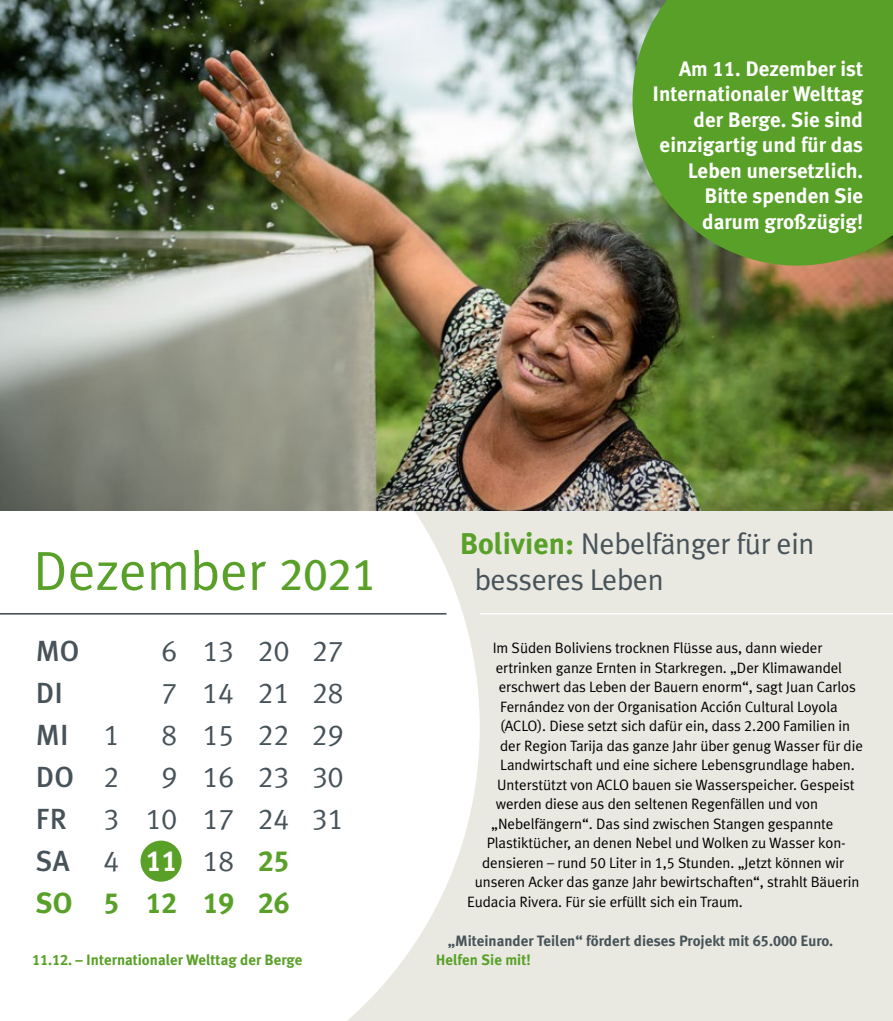
<style>
.page{position:relative;width:893px;height:1021px;background:#fff}
.page>*{position:absolute;margin:0;border:0;box-sizing:border-box;transform-origin:0 0}
.t1{font:55.05px "Meta Plus Normal";color:#58a027}
.t2{font:30px/36px "Meta Plus Normal";letter-spacing:-.015em;color:#475359}
.t3{font:29.1px/42px "Meta Plus Normal Caps";color:#475359}
.t4{font:500 29.1px "Meta Plus";color:#475359}
.t5{font:29.1px "Meta Plus Bold Caps";color:#58a027}
.t6{font:700 21px/25.5px "Meta Plus";color:#fff;text-align:right}
.t7{font:15px "Meta Plus Normal";letter-spacing:-.005em;color:#000}
.t8{font:700 15px/19.5px "Meta Plus";color:#475359}
.t9{font:700 15px "Meta Plus";color:#58a027}
.s1{font-family:"Meta Plus Bold Caps";font-weight:400}
.s2{font-family:"Meta Plus Book Caps";font-size:45.3px}
.s3{font-family:"Meta Plus Normal Caps";font-weight:400}
.s4{font-family:"Meta Plus";font-weight:500}
.s5{font-family:"Meta Plus Bold Caps";color:#fff}
.s6{font-family:"Meta Plus Bold Caps";color:#58a027}
.s7{font-family:"Meta Plus";font-weight:700;color:#58a027}
.s8{font-family:"Meta Plus Normal Caps"}
.s9{color:#58a027}
</style>
<div class="page">
<div style="left:480px;top:510px;width:413px;height:510px;background:#e9e8e1"></div>
<svg style="left:0;top:510px;width:480px;height:510px"></svg>
<div style="left:141px;top:840px;width:41px;height:41px;background:#58a027;border-radius:50%"></div>
<img style="left:0;top:0;width:893px;height:510px">
<svg style="left:632px;top:0;width:261px;height:265px;background:#5b9c2d"></svg>
<hr style="left:0;top:613px;width:446px;height:1px;background:#475359">
<hr style="left:480px;top:613px;width:413px;height:1px;background:#fff">
<h3 class="t6" style="left:653px;top:56px;width:212px">Am <span class="s1">11</span>. Dezember ist<br>Internationaler Welttag der Berge. Sie sind einzigartig und für das<br>Leben unersetzlich.<br>Bitte spenden Sie darum großzügig!</h3>
<h1 class="t1" style="left:33px;top:539px;width:345px">Dezember <span class="s2">2021</span></h1>
<h3 class="t4" style="left:36px;top:633px;width:45px">MO</h3>
<h3 class="t3" style="left:161px;top:629px;width:184px">6 13 20 27</h3>
<h3 class="t4" style="left:36px;top:675px;width:28px">DI</h3>
<h3 class="t3" style="left:161px;top:671px;width:184px">7 14 21 28</h3>
<h3 class="t4" style="left:36px;top:717px;width:85px">MI <span class="s3">1</span></h3>
<h3 class="t3" style="left:161px;top:713px;width:184px">8 15 22 29</h3>
<h3 class="t4" style="left:36px;top:759px;width:85px">DO <span class="s3">2</span></h3>
<h3 class="t3" style="left:161px;top:755px;width:184px">9 16 23 30</h3>
<h3 class="t4" style="left:36px;top:801px;width:32px">FR</h3>
<h3 class="t3" style="left:36px;top:797px;width:309px;text-indent:68px">3 10 17 24 31<br><span class="s4">SA</span> 4 <span class="s5">11</span> 18 <span class="s6">25</span></h3>
<h3 class="t5" style="left:36px;top:885px;width:255px">SO 5 12 19 26</h3>
<p class="t9" style="left:32px;top:951px;width:272px"><span class="s1">11.12.</span> – Internationaler Welttag der Berge</p>
<h2 class="t2" style="left:475px;top:525px;width:341px;text-indent:-15px"><span class="s7">Bolivien:</span> Nebelfänger für ein besseres Leben</h2>
<p class="t7" style="left:493px;top:639px;width:331px">Im Süden Boliviens trocknen Flüsse aus, dann wieder</p>
<p class="t7" style="left:496px;top:658px;width:348px">ertrinken ganze Ernten in Starkregen. „Der Klimawandel</p>
<p class="t7" style="left:499px;top:678px;width:359px">erschwert das Leben der Bauern enorm“, sagt Juan Carlos</p>
<p class="t7" style="left:500px;top:697px;width:339px">Fernández von der Organisation Acción Cultural Loyola</p>
<p class="t7" style="left:500px;top:717px;width:351px">(ACLO). Diese setzt sich dafür ein, dass <span class="s8">2.200</span> Familien in</p>
<p class="t7" style="left:500px;top:736px;width:364px">der Region Tarija das ganze Jahr über genug Wasser für die</p>
<p class="t7" style="left:500px;top:756px;width:356px">Landwirtschaft und eine sichere Lebensgrundlage haben.</p>
<p class="t7" style="left:497px;top:775px;width:359px">Unterstützt von ACLO bauen sie Wasserspeicher. Gespeist</p>
<p class="t7" style="left:496px;top:795px;width:324px">werden diese aus den seltenen Regenfällen und von</p>
<p class="t7" style="left:491px;top:814px;width:344px">„Nebelfängern“. Das sind zwischen Stangen gespannte</p>
<p class="t7" style="left:487px;top:834px;width:360px">Plastiktücher, an denen Nebel und Wolken zu Wasser kon-</p>
<p class="t7" style="left:482px;top:853px;width:363px">densieren – rund <span class="s8">50</span> Liter in <span class="s8">1,5</span> Stunden. „Jetzt können wir</p>
<p class="t7" style="left:475px;top:873px;width:386px">unseren Acker das ganze Jahr bewirtschaften“, strahlt Bäuerin</p>
<p class="t7" style="left:467px;top:892px;width:277px">Eudacia Rivera. Für sie erfüllt sich ein Traum.</p>
<p class="t8" style="left:436px;top:930px;width:399px;text-indent:12px">„Miteinander Teilen“ fördert dieses Projekt mit <span class="s1">65.000</span> Euro.<br><span class="s9">Helfen Sie mit!</span></p>
</div>
